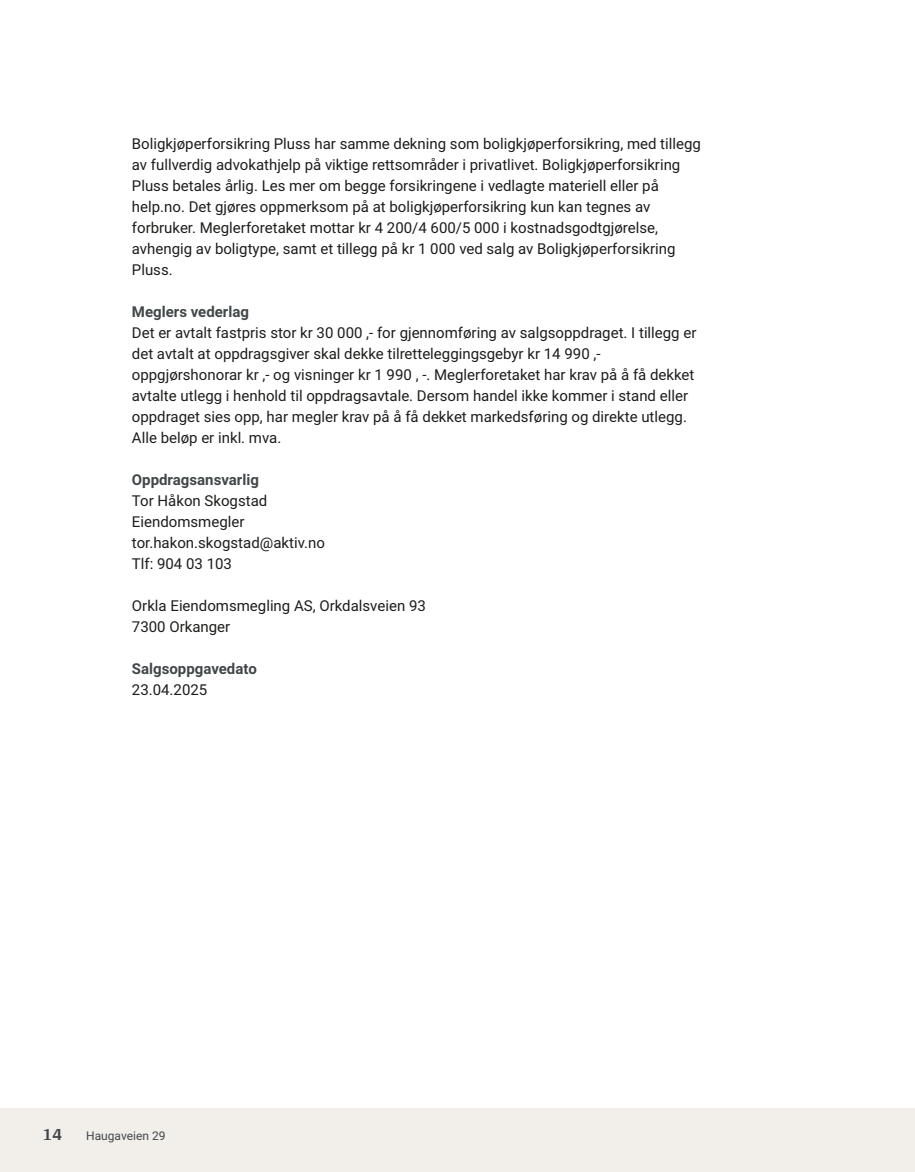
<style>
.page{position:relative;width:915px;height:1172px;background:#fff}
.page>*{position:absolute;margin:0;border:0;box-sizing:border-box;transform-origin:0 0}
.t1{font:700 18px "Arya";color:#414749}
.t2{font:15px/21px "Roboto Vitec";color:#1d1d1b}
.t3{font:700 15px "Roboto Vitec";color:#414749}
.t4{font:12px "Roboto Vitec";color:#414749}
</style>
<div class="page">
<div style="left:0;top:1108px;width:914px;height:64px;background:#f2eeea"></div>
<p class="t2" style="left:132px;top:132px;width:570px">Boligkjøperforsikring Pluss har samme dekning som boligkjøperforsikring, med tillegg av fullverdig advokathjelp på viktige rettsområder i privatlivet. Boligkjøperforsikring Pluss betales årlig. Les mer om begge forsikringene i vedlagte materiell eller på help.no. Det gjøres oppmerksom på at boligkjøperforsikring kun kan tegnes av forbruker. Meglerforetaket mottar kr 4 200/ 4 600/ 5 000 i kostnadsgodtgjørelse, avhengig av boligtype, samt et tillegg på kr 1 000 ved salg av Boligkjøperforsikring Pluss.</p>
<p class="t3" style="left:132px;top:301px;width:119px">Meglers vederlag</p>
<p class="t2" style="left:132px;top:321px;width:566px">Det er avtalt fastpris stor kr 30 000 ,‑ for gjennomføring av salgsoppdraget. I tillegg er det avtalt at oppdragsgiver skal dekke tilretteleggingsgebyr kr 14 990 ,‑ oppgjørshonorar kr ,‑ og visninger kr 1 990 , ‑. Meglerforetaket har krav på å få dekket avtalte utlegg i henhold til oppdragsavtale. Dersom handel ikke kommer i stand eller oppdraget sies opp, har megler krav på å få dekket markedsføring og direkte utlegg.<br>Alle beløp er inkl. mva.</p>
<p class="t3" style="left:132px;top:469px;width:128px">Oppdragsansvarlig</p>
<p class="t2" style="left:132px;top:489px;width:194px">Tor Håkon Skogstad<br>Eiendomsmegler tor.hakon.skogstad@aktiv.no<br>Tlf: 904 03 103</p>
<p class="t2" style="left:132px;top:594px;width:295px">Orkla Eiendomsmegling AS, Orkdalsveien 93<br>7300 Orkanger</p>
<p class="t3" style="left:132px;top:658px;width:126px">Salgsoppgavedato</p>
<p class="t2" style="left:132px;top:678px;width:77px">23.04.2025</p>
<p class="t1" style="left:43px;top:1123px;width:21px">14</p>
<p class="t4" style="left:86px;top:1127px;width:81px">Haugaveien 29</p>
</div>
